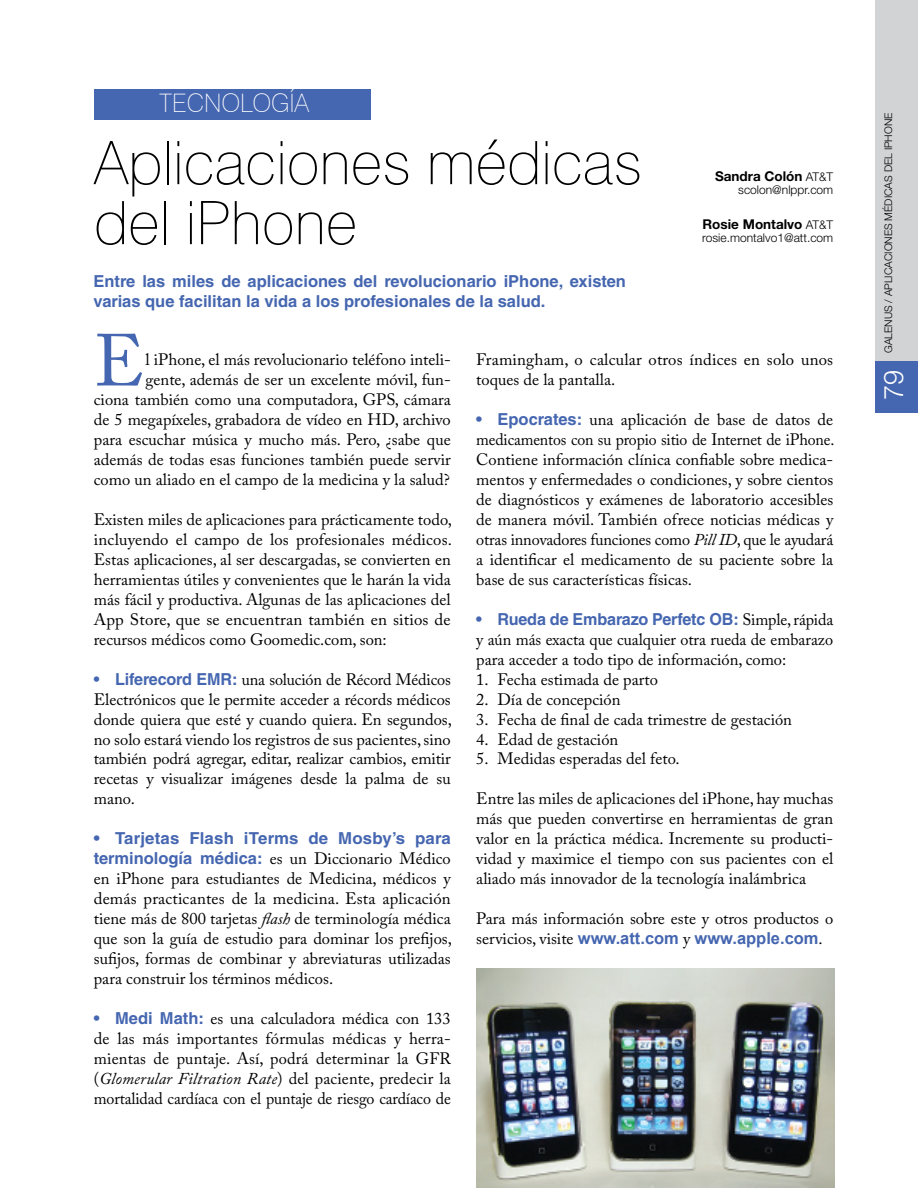
<style>
.page{position:relative;width:918px;height:1188px;background:#fff}
.page>*{position:absolute;margin:0;border:0;box-sizing:border-box;transform-origin:0 0}
.t1{font:72.9px "Adobe Caslon Pro";color:#4566b0}
.t2{font:100 60px/60px "Swiss 721 BT";color:#000}
.t3{font:300 27px "Helvetica Neue";color:#fff}
.t4{font:100 25.5px "Swiss 721 BT";color:#fff}
.t5{font:16.5px/20px "Adobe Caslon Pro";color:#000;text-align:justify}
.t6{font:700 16.5px/20px "Helvetica LT Std";color:#4566b0}
.t7{font:700 16.5px "Arial";color:#4566b0}
.t8{font:700 13.5px "Helvetica Neue";color:#000}
.t9{font:300 12px "Helvetica Neue";color:#000}
.t10{font:300 10.5px "Helvetica Neue";color:#000}
.s1{font-weight:300;font-size:12px}
.s2{font-family:"Helvetica LT Std";font-weight:700;color:#4566b0}
.s3{font-style:italic}
.s4{font-family:"Adobe Caslon Pro";font-weight:400;color:#000}
</style>
<div class="page">
<div style="left:94px;top:89px;width:277px;height:31px;background:#4566b0"></div>
<img style="left:476px;top:968px;width:358px;height:220px">
<div style="left:875px;top:0;width:43px;height:412px;background:#d1d3d4"></div>
<div style="left:875px;top:361px;width:43px;height:51px;background:#4566b0"></div>
<h3 class="t4" style="left:159px;top:88px;width:152px">Tecnología</h3>
<h2 class="t2" style="left:94px;top:132px;width:550px">Aplicaciones médicas del iPhone</h2>
<p class="t6" style="left:94px;top:271px;width:534px">Entre las miles de aplicaciones del revolucionario iPhone, existen varias que facilitan la vida a los profesionales de la salud.</p>
<p class="t8" style="left:715px;top:167px;width:120px">Sandra Colón <span class="s1">AT&amp;T</span></p>
<p class="t9" style="left:738px;top:183px;width:96px">scolon@nlppr.com</p>
<p class="t8" style="left:703px;top:216px;width:132px">Rosie Montalvo <span class="s1">AT&amp;T</span></p>
<p class="t9" style="left:702px;top:231px;width:132px">rosie.montalvo1@att.com</p>
<h1 class="t1" style="left:94px;top:318px;width:52px">E</h1>
<p class="t5" style="left:94px;top:350px;width:358px;text-align:right">l iPhone, el más revolucionario teléfono inteli-<br>gente, además de ser un excelente móvil, fun-<br>ciona también como una computadora, GPS, cámara de 5 megapíxeles, grabadora de vídeo en HD, archivo para escuchar música y mucho más. Pero, ¿sabe que además de todas esas funciones también puede servir como un aliado en el campo de la medicina y la salud?</p>
<p class="t5" style="left:94px;top:509px;width:360px">Existen miles de aplicaciones para prácticamente todo, incluyendo el campo de los profesionales médicos.<br>Estas aplicaciones, al ser descargadas, se convierten en herramientas útiles y convenientes que le harán la vida más fácil y productiva. Algunas de las aplicaciones del App Store, que se encuentran también en sitios de recursos médicos como Goomedic.com, son:</p>
<p class="t5" style="left:94px;top:669px;width:360px"><span class="s2">• Liferecord EMR:</span> una solución de Récord Médicos Electrónicos que le permite acceder a récords médicos donde quiera que esté y cuando quiera. En segundos, no solo estará viendo los registros de sus pacientes, sino también podrá agregar, editar, realizar cambios, emitir recetas y visualizar imágenes desde la palma de su mano.</p>
<p class="t6" style="left:94px;top:828px;width:358px">• Tarjetas Flash iTerms de Mosby’s para</p>
<p class="t5" style="left:94px;top:849px;width:360px"><span class="s2">terminología médica:</span> es un Diccionario Médico en iPhone para estudiantes de Medicina, médicos y demás practicantes de la medicina. Esta aplicación tiene más de 800 tarjetas <span class="s3">flash</span> de terminología médica que son la guía de estudio para dominar los prefijos, sufijos, formas de combinar y abreviaturas utilizadas para construir los términos médicos.</p>
<p class="t5" style="left:94px;top:1008px;width:358px"><span class="s2">• Medi Math:</span> es una calculadora médica con 133 de las más importantes fórmulas médicas y herra&shy;mientas de puntaje. Así, podrá determinar la GFR (<span class="s3">Glomerular Filtration Rate</span>) del paciente, predecir la mortalidad cardíaca con el puntaje de riesgo cardíaco de</p>
<p class="t5" style="left:476px;top:350px;width:358px">Framingham, o calcular otros índices en solo unos toques de la pantalla.</p>
<p class="t5" style="left:476px;top:410px;width:360px"><span class="s2">• Epocrates:</span> una aplicación de base de datos de medicamentos con su propio sitio de Internet de iPhone.<br>Contiene información clínica confiable sobre medica&shy;mentos y enfermedades o condiciones, y sobre cientos de diagnósticos y exámenes de laboratorio accesibles de manera móvil. También ofrece noticias médicas y otras innovadores funciones como <span class="s3">Pill ID</span>, que le ayudará a identificar el medicamento de su paciente sobre la base de sus características físicas.</p>
<p class="t6" style="left:476px;top:609px;width:358px">• Rueda de Embarazo Perfetc OB: <span class="s4">Simple, rápida</span></p>
<p class="t5" style="left:476px;top:629px;width:359px">y aún más exacta que cualquier otra rueda de embarazo para acceder a todo tipo de información, como:</p>
<p class="t5" style="left:476px;top:669px;width:183px">1. Fecha estimada de parto</p>
<p class="t5" style="left:476px;top:689px;width:146px">2. Día de concepción</p>
<p class="t5" style="left:476px;top:709px;width:317px">3. Fecha de final de cada trimestre de gestación</p>
<p class="t5" style="left:476px;top:729px;width:143px">4. Edad de gestación</p>
<p class="t5" style="left:476px;top:749px;width:205px">5. Medidas esperadas del feto.</p>
<p class="t5" style="left:476px;top:789px;width:358px">Entre las miles de aplicaciones del iPhone, hay muchas más que pueden convertirse en herramientas de gran valor en la práctica médica. Incremente su producti&shy;vidad y maximice el tiempo con sus pacientes con el aliado más innovador de la tecnología inalámbrica</p>
<p class="t5" style="left:476px;top:908px;width:358px">Para más información sobre este y otros productos o</p>
<p class="t7" style="left:476px;top:927px;width:348px"><span class="s4">servicios, visite</span> www.att.com <span class="s4">y</span> www.apple.com<span class="s4">.</span></p>
<p class="t10" style="left:882px;top:353px;width:241px;rotate:-90deg">GALENUS / Aplicaciones médicas del iPhone</p>
<h3 class="t3" style="left:877px;top:400px;width:32px;rotate:-90deg">79</h3>
</div>
